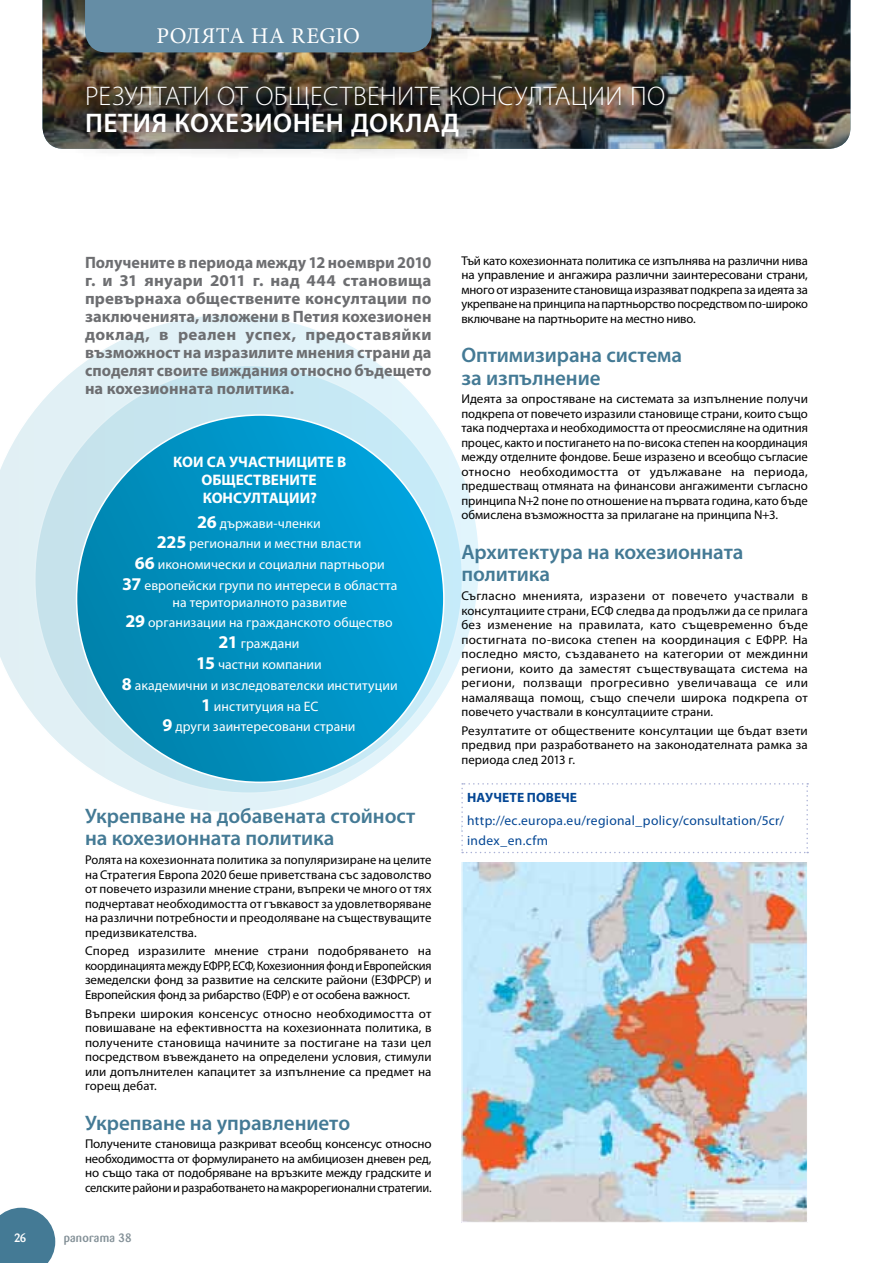
<style>
.page{position:relative;width:893px;height:1263px;background:#fff}
.page>*{position:absolute;margin:0;border:0;box-sizing:border-box;transform-origin:0 0}
.t1{font:300 27px "Myriad Pro";letter-spacing:.02em;color:#fff}
.t2{font:600 27px "Myriad Pro";letter-spacing:.085em;color:#fff}
.t3{font:22.5px "Minion Pro";letter-spacing:.01em;color:#fff}
.t4{font:600 21px/22.5px "Myriad Pro";letter-spacing:-.005em;color:#447a95}
.t5{font:700 16.5px/18px "Myriad Pro";color:#6d6e71;text-align:justify}
.t6{font:700 15.3px/18px "Myriad Pro";color:#fff}
.t7{font:13.8px/20.9px "Myriad Pro";letter-spacing:.005em;color:#fff;text-align:center}
.t8{font:13.5px/19.5px "Myriad Pro";letter-spacing:.025em;color:#034694}
.t9{font:700 13.5px "Myriad Pro";color:#034694}
.t10{font:12.75px/14.5px "Myriad Pro";color:#000;text-align:justify}
.t11{font:500 12px "Barmeno";letter-spacing:.02em;color:#839097}
.t12{font:500 12px "Barmeno";color:#fff}
.s1{font-weight:700;font-size:18px}
</style>
<div class="page">
<img style="left:43px;top:0;width:807px;height:149px">
<img style="left:463px;top:862px;width:343px;height:359px">
<svg style="left:0;top:1208px;width:55px;height:55px;background:#5888a0"></svg>
<svg style="left:0;top:315px;width:479px;height:497px"></svg>
<svg style="left:35px;top:365px;width:427px;height:428px;background:#c8e6f0"></svg>
<div style="left:77px;top:415px;width:367px;height:367px;background:linear-gradient(to right,#0083ad,#04a3dc);border-radius:184px"></div>
<div style="left:56px;top:56px;width:632px;height:104px;background:#000;opacity:.85"></div>
<div style="left:85px;top:0;width:347px;height:52px;background:#658da5"></div>
<svg style="left:461px;top:783px;width:347px;height:70px"></svg>
<h2 class="t3" style="left:157px;top:20px;width:205px">Ролята на Regio</h2>
<h1 class="t1" style="left:85px;top:81px;width:206px">Ре зултати от обще</h1>
<h1 class="t1" style="left:323px;top:81px;width:344px">ствените консултации по</h1>
<h1 class="t2" style="left:85px;top:106px;width:373px">Петия кохезионен доклад</h1>
<p class="t5" style="left:85px;top:252px;width:348px">Получените в периода между 12 ноември 2010 г. и 31 януари 2011 г. над 444 становища превърнаха обществените консултации по заключенията, изложени в Петия кохезионен доклад, в реален успех, предоставяйки възможност на изразилите мнения страни да споделят своите виждания относно бъдещето на кохезионната политика.</p>
<p class="t6" style="left:173px;top:452px;width:86px">Кои са участниците</p>
<p class="t6" style="left:337px;top:452px;width:9px">в</p>
<p class="t6" style="left:202px;top:470px;width:45px">обществените конс</p>
<p class="t6" style="left:243px;top:488px;width:20px">ултации</p>
<p class="t6" style="left:310px;top:488px;width:8px">?</p>
<p class="t7" style="left:122px;top:512px;width:277px"><span class="s1">26</span> държави-членки<br><span class="s1">225</span> регионални и местни власти<br><span class="s1">66</span> икономически и социални партньори<br><span class="s1">37</span> европейски групи по интереси в областта</p>
<p class="t7" style="left:122px;top:591px;width:277px">на териториалното развитие<br><span class="s1">29</span> организации на гражданското общество<br><span class="s1">21</span> граждани<br><span class="s1">15</span> частни компании<br><span class="s1">8</span> академични и изследователски институции<br><span class="s1">1</span> институция на ЕС<br><span class="s1">9</span> други заинтересовани страни</p>
<h3 class="t4" style="left:85px;top:804px;width:332px">Укрепване на добавената стойност на кохезионната политика</h3>
<p class="t10" style="left:85px;top:852px;width:348px">Ролята на кохезионната политика за популяризиране на целите на Стратегия Европа 2020 беше приветствана със задоволство от повечето изразили мнение страни, въпреки че много от тях подчертават необходимостта от гъвкавост за удовлетворяване на различни потребности и преодоляване на съществуващите предизвикателства.</p>
<p class="t10" style="left:85px;top:943px;width:348px">Според изразилите мнение страни подобряването на координацията между ЕФРР, ЕСФ, Кохезионния фонд и Европейския земеделски фонд за развитие на селските райони (ЕЗФРСР) и Европейския фонд за рибарство (ЕФР) е от особена важност.</p>
<p class="t10" style="left:85px;top:1006px;width:348px">Въпреки широкия консенсус относно необходимостта от повишаване на ефективността на кохезионната политика, в получените становища начините за постигане на тази цел посредством въвеждането на определени условия, стимули или допълнителен капацитет за изпълнение са предмет на горещ дебат.</p>
<h3 class="t4" style="left:85px;top:1111px;width:267px">Укрепване на управлението</h3>
<p class="t10" style="left:85px;top:1136px;width:348px">Получените становища разкриват всеобщ консенсус относно необходимостта от формулирането на амбициозен дневен ред, но също така от подобряване на връзките между градските и селските райони и разработването на макрорегионални стратегии.</p>
<p class="t12" style="left:14px;top:1231px;width:14px">26</p>
<p class="t11" style="left:64px;top:1230px;width:69px">panorama 38</p>
<p class="t10" style="left:461px;top:253px;width:348px">Тъй като кохезионната политика се изпълнява на различни нива на управление и ангажира различни заинтересовани страни, много от изразените становища изразяват подкрепа за идеята за укрепване на принципа на партньорство посредством по-широко включване на партньорите на местно ниво.</p>
<h3 class="t4" style="left:461px;top:343px;width:222px">Оптимизирана система за изпълнение</h3>
<p class="t10" style="left:461px;top:392px;width:348px">Идеята за опростяване на системата за изпълнение получи подкрепа от повечето изразили становище страни, които също така подчертаха и необходимостта от преосмисляне на одитния процес, както и постигането на по-висока степен на координация между отделните фондове. Беше изразено и всеобщо съгласие относно необходимостта от удължаване на периода, предшестващ отмяната на финансови ангажименти съгласно принципа N+2 поне по отношение на първата година, като бъде обмислена възможността за прилагане на принципа N+3.</p>
<h3 class="t4" style="left:461px;top:540px;width:284px">Архитектура на кохезионната политика</h3>
<p class="t10" style="left:461px;top:588px;width:348px">Съгласно мненията, изразени от повечето участвали в консултациите страни, ЕСФ следва да продължи да се прилага без изменение на правилата, като същевременно бъде постигната по-висока степен на координация с ЕФРР. На последно място, създаването на категории от междинни региони, които да заместят съществуващата система на региони, ползващи прогресивно увеличаваща се или намаляваща помощ, също спечели широка подкрепа от повечето участвали в консултациите страни.</p>
<p class="t10" style="left:461px;top:723px;width:348px">Резултатите от обществените консултации ще бъдат взети предвид при разработването на законодателната рамка за периода след 2013 г.</p>
<p class="t9" style="left:467px;top:788px;width:43px">Научете</p>
<p class="t9" style="left:527px;top:788px;width:10px">пове</p>
<p class="t9" style="left:561px;top:788px;width:16px">че</p>
<p class="t8" style="left:467px;top:811px;width:318px">http://ec.europa.eu/regional_policy/consultation/5cr/ index_en.cfm</p>
</div>
